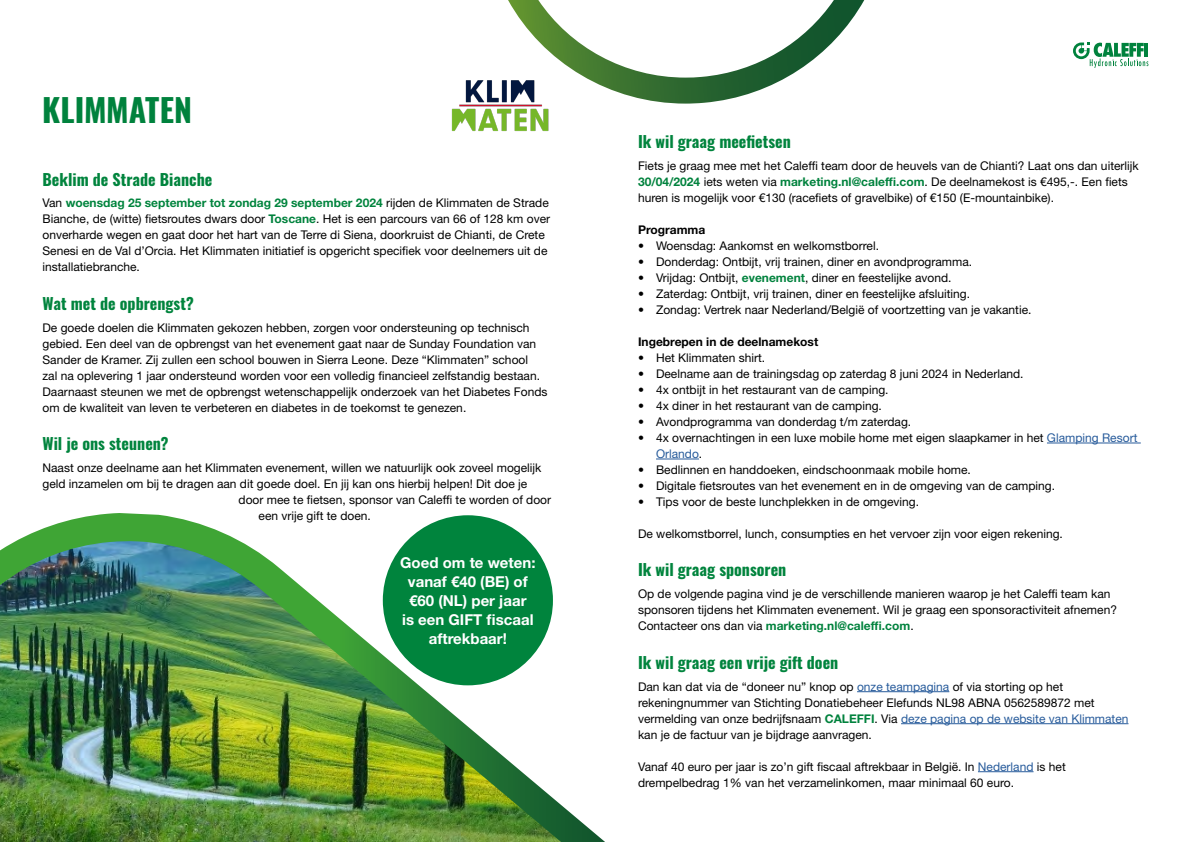
<style>
.page{position:relative;width:1191px;height:842px;background:#fff}
.page>*{position:absolute;margin:0;border:0;box-sizing:border-box;transform-origin:0 0}
.t1{font:700 32px "Oswald";color:#00823d}
.t2{font:700 16px "Oswald";color:#00843d}
.t3{font:700 15px/19px "Helvetica Neue LT Std";color:#fff;text-align:center}
.t4{font:12px/16px "Helvetica Neue LT Std";color:#000}
.t5{font:700 12px "Helvetica Neue LT Std";color:#000}
.s1{font-weight:700;color:#00843d}
.s2{font-weight:700;color:#00823d}
.s3{color:#275b9b}
</style>
<div class="page">
<svg style="left:1073px;top:43px;width:75px;height:25px"></svg>
<img style="left:0;top:513px;width:605px;height:329px">
<svg style="left:508px;top:0;width:356px;height:104px"></svg>
<img style="left:451px;top:78px;width:101px;height:54px">
<div style="left:383px;top:515px;width:170px;height:170px;background:#00843d;border-radius:50%"></div>
<hr style="left:1047px;top:443px;width:93px;height:1px;background:#275b9b">
<hr style="left:656px;top:459px;width:43px;height:1px;background:#275b9b">
<hr style="left:857px;top:691px;width:92px;height:1px;background:#275b9b">
<hr style="left:901px;top:723px;width:227px;height:1px;background:#275b9b">
<hr style="left:978px;top:771px;width:55px;height:1px;background:#275b9b">
<h1 class="t1" style="left:42px;top:93px;width:151px">KLIMMATEN</h1>
<h2 class="t2" style="left:43px;top:171px;width:171px">Beklim de Strade Bianche</h2>
<p class="t4" style="left:43px;top:195px;width:509px">Van <span class="s1">woensdag 25 september tot zondag 29 september 2024</span> rijden de Klimmaten de Strade Bianche, de (witte) fietsroutes dwars door <span class="s2">Toscane</span>. Het is een parcours van 66 of 128 km over onverharde wegen en gaat door het hart van de Terre di Siena, doorkruist de Chianti, de Crete Senesi en de Val d’Orcia. Het Klimmaten initiatief is opgericht specifiek voor deelnemers uit de installatiebranche.</p>
<h2 class="t2" style="left:43px;top:295px;width:153px">Wat met de opbrengst?</h2>
<p class="t4" style="left:43px;top:319px;width:506px">De goede doelen die Klimmaten gekozen hebben, zorgen voor ondersteuning op technisch gebied. Een deel van de opbrengst van het evenement gaat naar de Sunday Foundation van Sander de Kramer. Zij zullen een school bouwen in Sierra Leone. Deze “Klimmaten” school<br>zal na oplevering 1 jaar ondersteund worden voor een volledig financieel zelfstandig bestaan.<br>Daarnaast steunen we met de opbrengst wetenschappelijk onderzoek van het Diabetes Fonds om de kwaliteit van leven te verbeteren en diabetes in de toekomst te genezen.</p>
<h2 class="t2" style="left:43px;top:435px;width:128px">Wil je ons steunen?</h2>
<p class="t4" style="left:43px;top:460px;width:500px">Naast onze deelname aan het Klimmaten evenement, willen we natuurlijk ook zoveel mogelijk</p>
<p class="t4" style="left:43px;top:476px;width:486px">geld inzamelen om bij te dragen aan dit goede doel. En jij kan ons hierbij helpen! Dit doe je</p>
<p class="t4" style="left:239px;top:492px;width:314px">door mee te fietsen, sponsor van Caleffi te worden of door</p>
<p class="t4" style="left:259px;top:508px;width:114px">een vrije gift te doen.</p>
<p class="t3" style="left:400px;top:552px;width:137px">Goed om te weten: vanaf €40 (BE) of €60 (NL) per jaar<br>is een GIFT fiscaal aftrekbaar!</p>
<h2 class="t2" style="left:638px;top:133px;width:154px">Ik wil graag meefietsen</h2>
<p class="t4" style="left:638px;top:157px;width:502px">Fiets je graag mee met het Caleffi team door de heuvels van de Chianti? Laat ons dan uiterlijk<br><span class="s2">30/04/2024</span> iets weten via <span class="s2">marketing.nl@caleffi.com</span>. De deelnamekost is €495,-. Een fiets huren is mogelijk voor €130 (racefiets of gravelbike) of €150 (E-mountainbike).</p>
<p class="t5" style="left:638px;top:222px;width:69px">Programma</p>
<p class="t4" style="left:638px;top:237px;width:242px">• Woensdag: Aankomst en welkomstborrel.</p>
<p class="t4" style="left:638px;top:253px;width:336px">• Donderdag: Ontbijt, vrij trainen, diner en avondprogramma.</p>
<p class="t4" style="left:638px;top:269px;width:315px">• Vrijdag: Ontbijt, <span class="s2">evenement</span>, diner en feestelijke avond.</p>
<p class="t4" style="left:638px;top:285px;width:334px">• Zaterdag: Ontbijt, vrij trainen, diner en feestelijke afsluiting.</p>
<p class="t4" style="left:638px;top:301px;width:395px">• Zondag: Vertrek naar Nederland/België of voortzetting van je vakantie.</p>
<p class="t5" style="left:638px;top:334px;width:182px">Ingebrepen in de deelnamekost</p>
<p class="t4" style="left:638px;top:349px;width:129px">• Het Klimmaten shirt.</p>
<p class="t4" style="left:638px;top:365px;width:387px">• Deelname aan de trainingsdag op zaterdag 8 juni 2024 in Nederland.</p>
<p class="t4" style="left:638px;top:381px;width:252px">• 4x ontbijt in het restaurant van de camping.</p>
<p class="t4" style="left:638px;top:397px;width:245px">• 4x diner in het restaurant van de camping.</p>
<p class="t4" style="left:638px;top:413px;width:275px">• Avondprogramma van donderdag t/m zaterdag.</p>
<p class="t4" style="left:656px;top:429px;width:483px;text-indent:-18px">• 4x overnachtingen in een luxe mobile home met eigen slaapkamer in het <span class="s3">Glamping Resort<br>Orlando</span>.</p>
<p class="t4" style="left:638px;top:461px;width:334px">• Bedlinnen en handdoeken, eindschoonmaak mobile home.</p>
<p class="t4" style="left:638px;top:477px;width:419px">• Digitale fietsroutes van het evenement en in de omgeving van de camping.</p>
<p class="t4" style="left:638px;top:493px;width:282px">• Tips voor de beste lunchplekken in de omgeving.</p>
<p class="t4" style="left:638px;top:525px;width:426px">De welkomstborrel, lunch, consumpties en het vervoer zijn voor eigen rekening.</p>
<h2 class="t2" style="left:638px;top:562px;width:150px">Ik wil graag sponsoren</h2>
<p class="t4" style="left:638px;top:586px;width:480px">Op de volgende pagina vind je de verschillende manieren waarop je het Caleffi team kan sponsoren tijdens het Klimmaten evenement. Wil je graag een sponsoractiviteit afnemen?<br>Contacteer ons dan via <span class="s2">marketing.nl@caleffi.com</span>.</p>
<h2 class="t2" style="left:638px;top:654px;width:202px">Ik wil graag een vrije gift doen</h2>
<p class="t4" style="left:638px;top:678px;width:492px">Dan kan dat via de “doneer nu” knop op <span class="s3">onze teampagina</span> of via storting op het rekeningnummer van Stichting Donatiebeheer Elefunds NL98 ABNA 0562589872 met vermelding van onze bedrijfsnaam <span class="s2">CALEFFI</span>. Via <span class="s3">deze pagina op de website van Klimmaten </span>kan je de factuur van je bijdrage aanvragen.</p>
<p class="t4" style="left:638px;top:758px;width:429px">Vanaf 40 euro per jaar is zo’n gift fiscaal aftrekbaar in België. In <span class="s3">Nederland</span> is het drempelbedrag 1% van het verzamelinkomen, maar minimaal 60 euro.</p>
</div>
